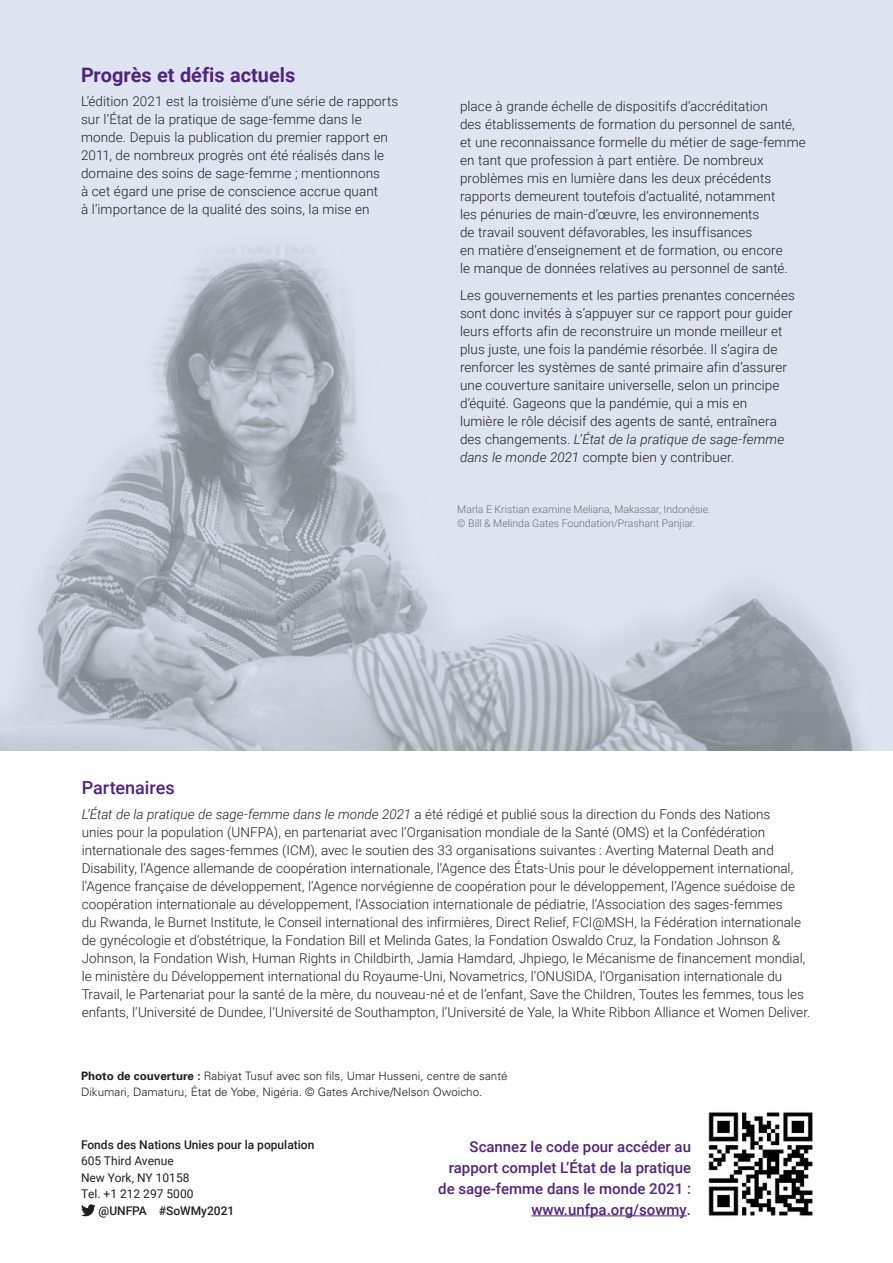
<style>
.page{position:relative;width:893px;height:1263px;background:#fff}
.page>*{position:absolute;margin:0;border:0;box-sizing:border-box;transform-origin:0 0}
.FF_heads_v2{font:700 19.8px "Roboto";color:#522380}
.FF_heads_v2-2{font:500 18px "Roboto";color:#522380}
.t1{font:500 15px/21px "Roboto";color:#522380;text-align:right}
.SOWMR_TEXT{font:300 13.5px/18px "Roboto";letter-spacing:.005em;color:#231f20}
.t2{font:500 12px "Roboto";color:#231f20}
.t3{font:12px "Roboto";color:#231f20}
.t4{font:300 11.7px/15.8px "Univers";color:#231f20}
.new_photo_caption{font:300 10.5px/13.5px "Roboto";color:#6d6e71}
.s1{font-style:italic}
.s2{font-weight:700}
</style>
<div class="page">
<div style="left:0;top:0;width:893px;height:751px;background:#dee5f1"></div>
<img style="left:0;top:246px;width:866px;height:504px">
<svg style="left:81px;top:1204px;width:15px;height:12px"></svg>
<hr style="left:531px;top:1215px;width:156px;height:1px;background:#522380">
<img style="left:708px;top:1112px;width:105px;height:104px">
<p class="FF_heads_v2" style="left:81px;top:61px;width:216px">Progrès et défis actuels</p>
<p class="SOWMR_TEXT" style="left:81px;top:92px;width:319px">L’édition 2021 est la troisième d’une série de rapports sur l’État de la pratique de sage‑femme dans le monde. Depuis la publication du premier rapport en 2011, de nombreux progrès ont été réalisés dans le domaine des soins de sage-femme ; mentionnons<br>à cet égard une prise de conscience accrue quant<br>à l’importance de la qualité des soins, la mise en</p>
<p class="SOWMR_TEXT" style="left:460px;top:97px;width:347px">place à grande échelle de dispositifs d’accréditation<br>des établissements de formation du personnel de santé, et une reconnaissance formelle du métier de sage‑femme en tant que profession à part entière. De nombreux problèmes mis en lumière dans les deux précédents rapports demeurent toutefois d’actualité, notamment<br>les pénuries de main-d’œuvre, les environnements<br>de travail souvent défavorables, les insuffisances<br>en matière d’enseignement et de formation, ou encore<br>le manque de données relatives au personnel de santé.</p>
<p class="SOWMR_TEXT" style="left:460px;top:286px;width:336px">Les gouvernements et les parties prenantes concernées sont donc invités à s’appuyer sur ce rapport pour guider leurs efforts afin de reconstruire un monde meilleur et plus juste, une fois la pandémie résorbée. Il s’agira de renforcer les systèmes de santé primaire afin d’assurer une couverture sanitaire universelle, selon un principe d’équité. Gageons que la pandémie, qui a mis en<br>lumière le rôle décisif des agents de santé, entraînera des changements. <span class="s1">L’État de la pratique de sage‑femme dans le monde 2021</span> compte bien y contribuer.</p>
<p class="new_photo_caption" style="left:457px;top:503px;width:255px">Marla E Kristian examine Meliana, Makassar, Indonésie. © Bill &amp; Melinda Gates Foundation/Prashant Panjiar.</p>
<p class="FF_heads_v2-2" style="left:82px;top:775px;width:95px">Partenaires</p>
<p class="SOWMR_TEXT" style="left:82px;top:804px;width:730px"><span class="s1">L’État de la pratique de sage‑femme dans le monde 2021</span> a été rédigé et publié sous la direction du Fonds des Nations<br>unies pour la population (UNFPA), en partenariat avec l’Organisation mondiale de la Santé (OMS) et la Confédération internationale des sages-femmes (ICM), avec le soutien des 33 organisations suivantes : Averting Maternal Death and Disability, l’Agence allemande de coopération internationale, l’Agence des États-Unis pour le développement international, l’Agence française de développement, l’Agence norvégienne de coopération pour le développement, l’Agence suédoise de coopération internationale au développement, l’Association internationale de pédiatrie, l’Association des sages‑femmes<br>du Rwanda, le Burnet Institute, le Conseil international des infirmières, Direct Relief, FCI@MSH, la Fédération internationale de gynécologie et d’obstétrique, la Fondation Bill et Melinda Gates, la Fondation Oswaldo Cruz, la Fondation Johnson &amp; Johnson, la Fondation Wish, Human Rights in Childbirth, Jamia Hamdard, Jhpiego, le Mécanisme de financement mondial, le ministère du Développement international du Royaume-Uni, Novametrics, l’ONUSIDA, l’Organisation internationale du Travail, le Partenariat pour la santé de la mère, du nouveau-né et de l’enfant, Save the Children, Toutes les femmes, tous les enfants, l’Université de Dundee, l’Université de Southampton, l’Université de Yale, la White Ribbon Alliance et Women Deliver.</p>
<p class="t4" style="left:81px;top:1068px;width:428px"><span class="s2">Photo de couverture :</span> Rabiyat Tusuf avec son fils, Umar Husseni, centre de santé<br>Dikumari, Damaturu, État de Yobe, Nigéria. © Gates Archive/Nelson Owoicho.</p>
<p class="t2" style="left:81px;top:1136px;width:235px">Fonds des Nations Unies pour la population</p>
<p class="t3" style="left:81px;top:1152px;width:94px">605 Third Avenue</p>
<p class="t3" style="left:81px;top:1169px;width:110px">New York, NY 10158</p>
<p class="t3" style="left:81px;top:1185px;width:114px">Tel. +1 212 297 5000</p>
<p class="t2" style="left:99px;top:1202px;width:137px">@UNFPA #SoWMy2021</p>
<p class="t1" style="left:438px;top:1135px;width:254px">Scannez le code pour accéder au rapport complet L’État de la pratique de sage-femme dans le monde 2021 : www.unfpa.org/sowmy.</p>
</div>
